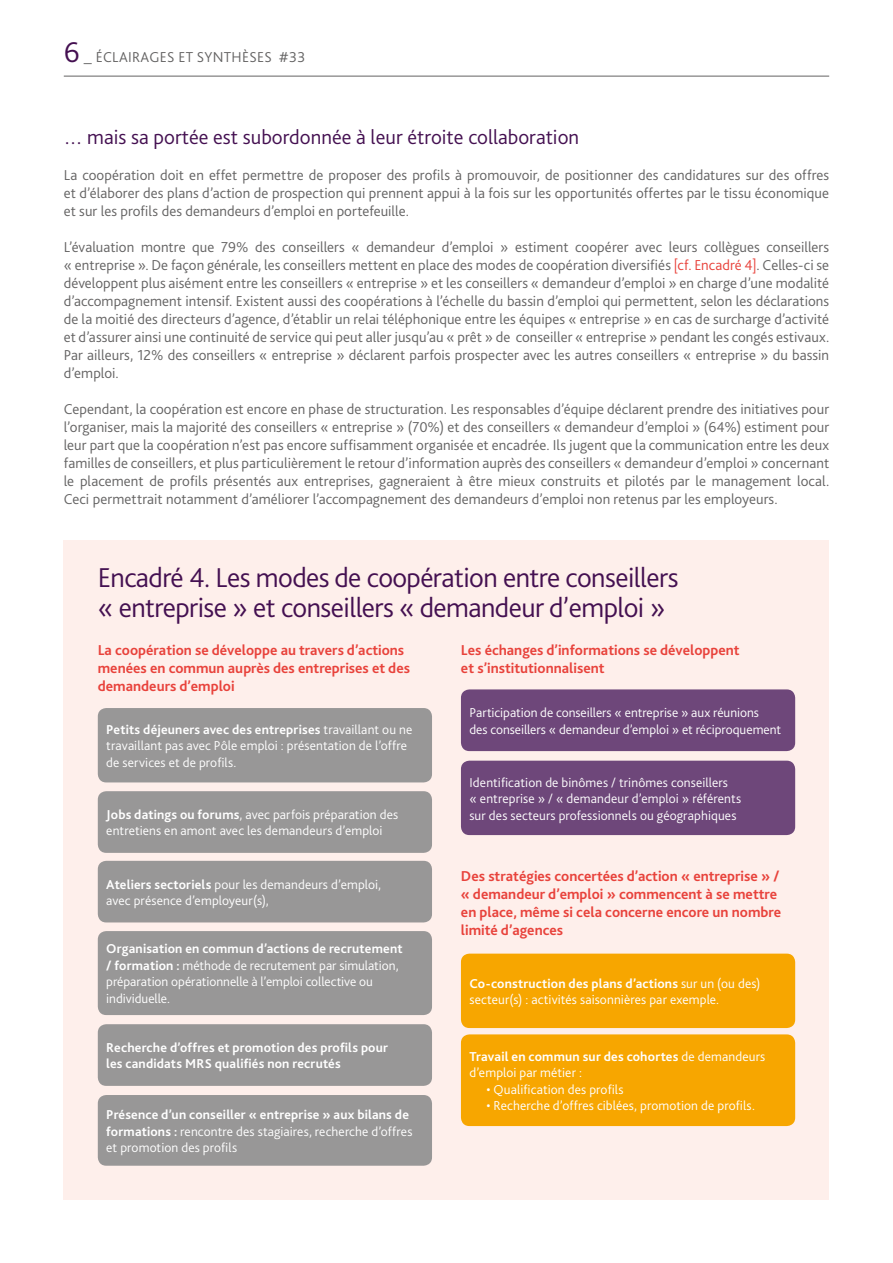
<style>
.page{position:relative;width:893px;height:1263px;background:#fff}
.page>*{position:absolute;margin:0;border:0;box-sizing:border-box;transform-origin:0 0}
.t1{font:300 28.5px/30px "Bliss 2";letter-spacing:-.02em;color:#441051}
.t2{font:300 21px "Bliss 2";color:#441051}
.t3{font:300 15px/18px "Bliss 2";letter-spacing:.005em;color:#646363;text-align:justify}
.t4{font:700 15px/18px "Bliss 2";color:#e8423b}
.t5{font:300 13.5px/16.5px "Bliss 2";letter-spacing:.005em;color:#fff}
.t6{font:700 13.5px/16.5px "Bliss 2";letter-spacing:.015em;color:#fff}
.s1{font-size:30px;color:#441051}
.s2{font-size:18px}
.s3{color:#e8423b}
.s4{font-weight:700}
</style>
<div class="page">
<hr style="left:64px;top:76px;width:765px;height:1px;background:#646363">
<div style="left:64px;top:540px;width:765px;height:659px;background:#feefeb"></div>
<div style="left:461px;top:689px;width:334px;height:62px;background:#6e477a;border-radius:9px"></div>
<div style="left:461px;top:761px;width:334px;height:74px;background:#6e477a;border-radius:9px"></div>
<div style="left:461px;top:954px;width:334px;height:74px;background:#f7a600;border-radius:9px"></div>
<div style="left:461px;top:1034px;width:334px;height:92px;background:#f7a600;border-radius:9px"></div>
<div style="left:98px;top:708px;width:334px;height:74px;background:#989797;border-radius:9px"></div>
<div style="left:98px;top:791px;width:334px;height:62px;background:#989797;border-radius:9px"></div>
<div style="left:98px;top:861px;width:334px;height:61px;background:#989797;border-radius:9px"></div>
<div style="left:98px;top:931px;width:334px;height:84px;background:#989797;border-radius:9px"></div>
<div style="left:98px;top:1024px;width:334px;height:62px;background:#989797;border-radius:9px"></div>
<div style="left:98px;top:1095px;width:334px;height:71px;background:#989797;border-radius:9px"></div>
<p class="t3" style="left:64px;top:48px;width:243px"><span class="s1">6</span> <span class="s2">_</span> ÉCLAIRAGES ET SYNTHÈSES #33</p>
<h2 class="t2" style="left:64px;top:124px;width:517px">… mais sa portée est subordonnée à leur étroite collaboration</h2>
<p class="t3" style="left:64px;top:166px;width:767px">La coopération doit en effet permettre de proposer des profils à promouvoir, de positionner des candidatures sur des offres et d’élaborer des plans d’action de prospection qui prennent appui à la fois sur les opportunités offertes par le tissu économique et sur les profils des demandeurs d’emploi en portefeuille.</p>
<p class="t3" style="left:64px;top:238px;width:767px">L’évaluation montre que 79% des conseillers « demandeur d’emploi » estiment coopérer avec leurs collègues conseillers « entreprise ». De façon générale, les conseillers mettent en place des modes de coopération diversifiés <span class="s3">[cf. Encadré 4]</span>. Celles-ci se développent plus aisément entre les conseillers « entreprise » et les conseillers « demandeur d’emploi » en charge d’une modalité d’accompagnement intensif. Existent aussi des coopérations à l’échelle du bassin d’emploi qui permettent, selon les déclarations de la moitié des directeurs d’agence, d’établir un relai téléphonique entre les équipes « entreprise » en cas de surcharge d’activité et d’assurer ainsi une continuité de service qui peut aller jusqu’au « prêt » de conseiller « entreprise » pendant les congés estivaux.<br>Par ailleurs, 12% des conseillers « entreprise » déclarent parfois prospecter avec les autres conseillers « entreprise » du bassin d’emploi.</p>
<p class="t3" style="left:64px;top:400px;width:767px">Cependant, la coopération est encore en phase de structuration. Les responsables d’équipe déclarent prendre des initiatives pour l’organiser, mais la majorité des conseillers « entreprise » (70%) et des conseillers « demandeur d’emploi » (64%) estiment pour leur part que la coopération n’est pas encore suffisamment organisée et encadrée. Ils jugent que la communication entre les deux familles de conseillers, et plus particulièrement le retour d’information auprès des conseillers « demandeur d’emploi » concernant le placement de profils présentés aux entreprises, gagneraient à être mieux construits et pilotés par le management local.<br>Ceci permettrait notamment d’améliorer l’accompagnement des demandeurs d’emploi non retenus par les employeurs.</p>
<h1 class="t1" style="left:98px;top:563px;width:582px">Encadré 4. Les modes de coopération entre conseillers « entreprise » et conseillers « demandeur d’emploi »</h1>
<p class="t4" style="left:98px;top:641px;width:314px">La coopération se développe au travers d’actions menées en commun auprès des entreprises et des demandeurs d’emploi</p>
<p class="t5" style="left:106px;top:721px;width:308px"><span class="s4">Petits déjeuners avec des entreprises</span> travaillant ou ne travaillant pas avec Pôle emploi : présentation de l’offre de services et de profils.</p>
<p class="t5" style="left:106px;top:806px;width:293px"><span class="s4">Jobs datings ou forums</span>, avec parfois préparation des entretiens en amont avec les demandeurs d’emploi</p>
<p class="t5" style="left:106px;top:876px;width:276px"><span class="s4">Ateliers sectoriels</span> pour les demandeurs d’emploi, avec présence d’employeur(s),</p>
<p class="t5" style="left:106px;top:941px;width:298px"><span class="s4">Organisation en commun d’actions de recrutement / formation :</span> méthode de recrutement par simulation, préparation opérationnelle à l’emploi collective ou individuelle.</p>
<p class="t6" style="left:106px;top:1039px;width:283px">Recherche d’offres et promotion des profils pour les candidats MRS qualifiés non recrutés</p>
<p class="t5" style="left:106px;top:1106px;width:308px"><span class="s4">Présence d’un conseiller « entreprise » aux bilans de formations :</span> rencontre des stagiaires, recherche d’offres et promotion des profils</p>
<p class="t4" style="left:461px;top:641px;width:280px">Les échanges d’informations se développent et s’institutionnalisent</p>
<p class="t5" style="left:469px;top:704px;width:313px">Participation de conseillers « entreprise » aux réunions<br>des conseillers « demandeur d’emploi » et réciproquement</p>
<p class="t5" style="left:469px;top:774px;width:273px">Identification de binômes / trinômes conseillers<br>« entreprise » / « demandeur d’emploi » référents sur des secteurs professionnels ou géographiques</p>
<p class="t4" style="left:461px;top:867px;width:322px">Des stratégies concertées d’action « entreprise » / « demandeur d’emploi » commencent à se mettre en place, même si cela concerne encore un nombre limité d’agences</p>
<p class="t5" style="left:469px;top:975px;width:292px"><span class="s4">Co-construction des plans d’actions</span> sur un (ou des) secteur(s) : activités saisonnières par exemple.</p>
<p class="t5" style="left:469px;top:1048px;width:297px"><span class="s4">Travail en commun sur des cohortes</span> de demandeurs d’emploi par métier :</p>
<p class="t5" style="left:486px;top:1081px;width:139px">• Qualification des profils</p>
<p class="t5" style="left:486px;top:1097px;width:270px">• Recherche d’offres ciblées, promotion de profils.</p>
</div>
